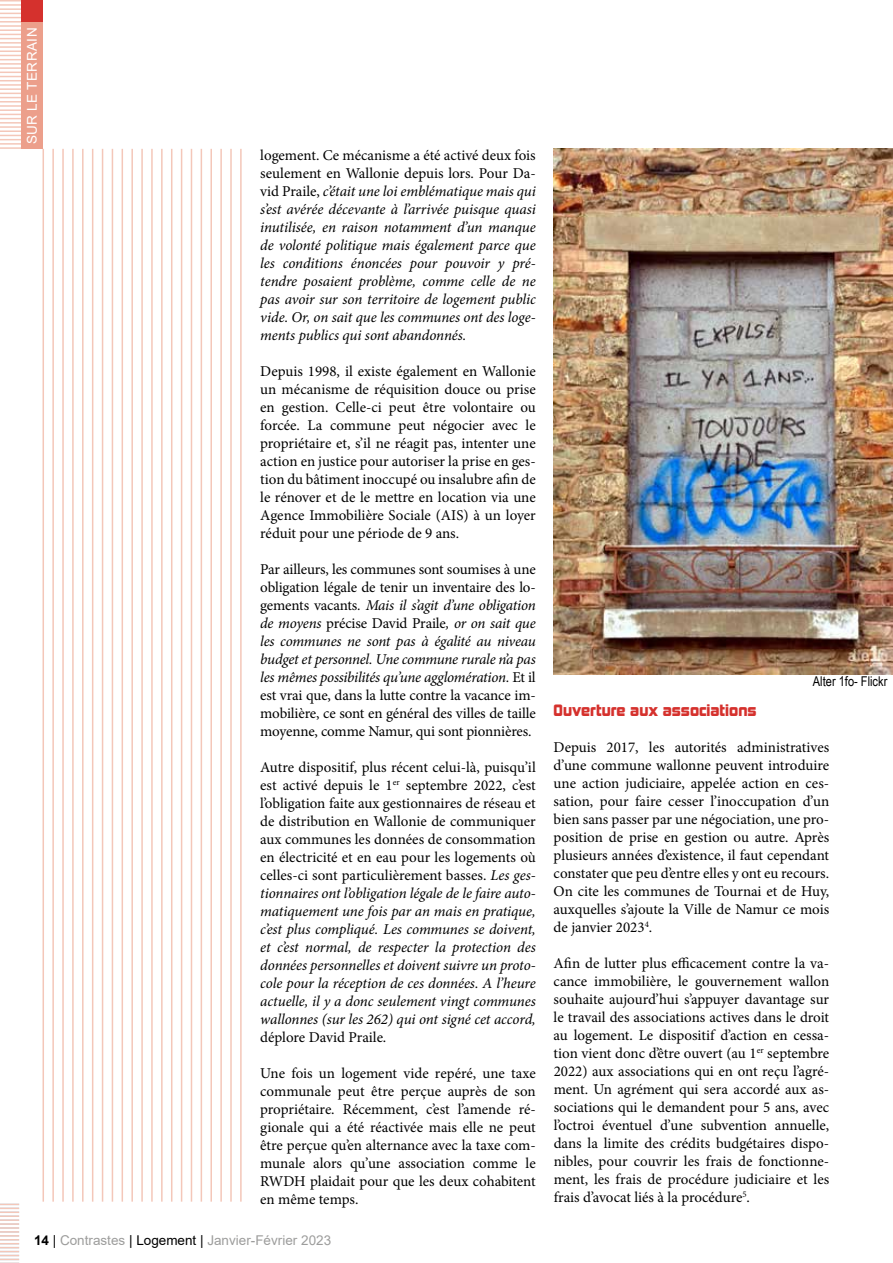
<style>
.page{position:relative;width:893px;height:1263px;background:#fff}
.page>*{position:absolute;margin:0;border:0;box-sizing:border-box;transform-origin:0 0}
.t1{font:15px/18px "Minion Pro";letter-spacing:-.005em;color:#000;text-align:justify}
.t2{font:italic 15px/18px "Minion Pro";letter-spacing:-.01em;color:#000;text-align:justify}
.t3{font:15px "Kimberley Bl";color:#d5312d}
.t4{font:13.5px "Arial";color:#9d9d9c}
.t5{font:13.5px "Arial Narrow";color:#000}
.t6{font:13.5px "Arial";letter-spacing:.035em;color:#fff}
.s1{font-style:normal}
.s2{font-style:italic}
.s3{font-weight:700;color:#000}
.s4{color:#000}
</style>
<div class="page">
<svg style="left:0;top:1203px;width:19px;height:60px"></svg>
<hr style="left:240px;top:149px;width:2px;height:1053px;background:#f4c7b9">
<hr style="left:230px;top:149px;width:2px;height:1053px;background:#f4c7b9">
<hr style="left:220px;top:149px;width:2px;height:1053px;background:#f4c7b9">
<hr style="left:210px;top:149px;width:2px;height:1053px;background:#f4c7b9">
<hr style="left:201px;top:149px;width:1px;height:1053px;background:#f4c7b9">
<hr style="left:191px;top:149px;width:1px;height:1053px;background:#f4c7b9">
<hr style="left:181px;top:149px;width:1px;height:1053px;background:#f4c7b9">
<hr style="left:171px;top:149px;width:1px;height:1053px;background:#f4c7b9">
<hr style="left:161px;top:149px;width:2px;height:1053px;background:#f4c7b9">
<hr style="left:151px;top:149px;width:2px;height:1053px;background:#f4c7b9">
<hr style="left:141px;top:149px;width:2px;height:1053px;background:#f4c7b9">
<hr style="left:131px;top:149px;width:2px;height:1053px;background:#f4c7b9">
<hr style="left:122px;top:149px;width:1px;height:1053px;background:#f4c7b9">
<hr style="left:112px;top:149px;width:1px;height:1053px;background:#f4c7b9">
<hr style="left:102px;top:149px;width:1px;height:1053px;background:#f4c7b9">
<hr style="left:92px;top:149px;width:1px;height:1053px;background:#f4c7b9">
<hr style="left:82px;top:149px;width:2px;height:1053px;background:#f4c7b9">
<hr style="left:72px;top:149px;width:2px;height:1053px;background:#f4c7b9">
<hr style="left:62px;top:149px;width:2px;height:1053px;background:#f4c7b9">
<hr style="left:52px;top:149px;width:2px;height:1053px;background:#f4c7b9">
<hr style="left:43px;top:149px;width:1px;height:1053px;background:#f4c7b9">
<hr style="left:0;top:0;width:21px;height:2px;background:#f4c7b9">
<hr style="left:0;top:4px;width:21px;height:2px;background:#f4c7b9">
<hr style="left:0;top:8px;width:21px;height:2px;background:#f4c7b9">
<svg style="left:0;top:13px;width:21px;height:5px"></svg>
<hr style="left:0;top:21px;width:21px;height:2px;background:#f4c7b9">
<hr style="left:0;top:25px;width:21px;height:2px;background:#f4c7b9">
<hr style="left:0;top:29px;width:21px;height:2px;background:#f4c7b9">
<svg style="left:0;top:34px;width:21px;height:5px"></svg>
<hr style="left:0;top:42px;width:21px;height:2px;background:#f4c7b9">
<hr style="left:0;top:46px;width:21px;height:2px;background:#f4c7b9">
<svg style="left:0;top:51px;width:21px;height:9px"></svg>
<hr style="left:0;top:63px;width:21px;height:2px;background:#f4c7b9">
<hr style="left:0;top:67px;width:21px;height:2px;background:#f4c7b9">
<svg style="left:0;top:72px;width:21px;height:9px"></svg>
<hr style="left:0;top:84px;width:21px;height:2px;background:#f4c7b9">
<hr style="left:0;top:88px;width:21px;height:2px;background:#f4c7b9">
<svg style="left:0;top:93px;width:21px;height:5px"></svg>
<hr style="left:0;top:101px;width:21px;height:2px;background:#f4c7b9">
<hr style="left:0;top:105px;width:21px;height:2px;background:#f4c7b9">
<hr style="left:0;top:109px;width:21px;height:2px;background:#f4c7b9">
<svg style="left:0;top:114px;width:21px;height:5px"></svg>
<hr style="left:0;top:122px;width:21px;height:2px;background:#f4c7b9">
<hr style="left:0;top:126px;width:21px;height:2px;background:#f4c7b9">
<hr style="left:0;top:130px;width:21px;height:2px;background:#f4c7b9">
<svg style="left:0;top:135px;width:21px;height:5px"></svg>
<hr style="left:0;top:143px;width:21px;height:2px;background:#f4c7b9">
<hr style="left:0;top:147px;width:21px;height:2px;background:#f4c7b9">
<div style="left:21px;top:21px;width:22px;height:128px;background:#ec9f8b"></div>
<div style="left:21px;top:0;width:22px;height:21px;background:#d5312d"></div>
<img style="left:554px;top:149px;width:339px;height:526px">
<p class="t6" style="left:23px;top:144px;width:118px;rotate:-90deg">SUR LE TERRAIN</p>
<p class="t2" style="left:260px;top:146px;width:277px"><span class="s1">logement. Ce mécanisme a été activé deux fois seulement en Wallonie depuis lors. Pour Da&shy;vid Praile,</span> c’était une loi emblématique mais qui s’est avérée décevante à l’arrivée puisque quasi inutilisée, en raison notamment d’un manque de volonté politique mais également parce que les conditions énoncées pour pouvoir y pré&shy;tendre posaient problème, comme celle de ne pas avoir sur son territoire de logement public vide. Or, on sait que les communes ont des loge&shy;ments publics qui sont abandonnés.</p>
<p class="t1" style="left:260px;top:362px;width:277px">Depuis 1998, il existe également en Wallonie un mécanisme de réquisition douce ou prise en gestion. Celle-ci peut être volontaire ou forcée. La commune peut négocier avec le propriétaire et, s’il ne réagit pas, intenter une action en justice pour autoriser la prise en ges&shy;tion du bâtiment inoccupé ou insalubre afin de le rénover et de le mettre en location via une Agence Immobilière Sociale (AIS) à un loyer réduit pour une période de 9 ans.</p>
<p class="t1" style="left:260px;top:560px;width:277px">Par ailleurs, les communes sont soumises à une obligation légale de tenir un inventaire des lo&shy;gements vacants<span class="s2">. Mais il s’agit d’une obligation de moyens</span> précise David Praile<span class="s2">, or on sait que les communes ne sont pas à égalité au niveau budget et personnel. Une commune rurale n’a pas les mêmes possibilités qu’une agglomération.</span> Et il est vrai que, dans la lutte contre la vacance im&shy;mobilière, ce sont en général des villes de taille moyenne, comme Namur, qui sont pionnières.</p>
<p class="t2" style="left:260px;top:758px;width:277px"><span class="s1">Autre dispositif, plus récent celui-là, puisqu’il est activé depuis le 1</span><sup>er</sup> <span class="s1">septembre 2022, c’est l’obligation faite aux gestionnaires de réseau et de distribution en Wallonie de communiquer aux communes les données de consommation en électricité et en eau pour les logements où celles-ci sont particulièrement basses.</span> Les ges&shy;tionnaires ont l’obligation légale de le faire auto&shy;matiquement une fois par an mais en pratique, c’est plus compliqué. Les communes se doivent, et c’est normal, de respecter la protection des données personnelles et doivent suivre un proto&shy;cole pour la réception de ces données. A l’heure actuelle, il y a donc seulement vingt communes wallonnes (sur les 262) qui ont signé cet accord,</p>
<p class="t1" style="left:260px;top:1028px;width:128px">déplore David Praile.</p>
<p class="t1" style="left:260px;top:1064px;width:277px">Une fois un logement vide repéré, une taxe communale peut être perçue auprès de son propriétaire. Récemment, c’est l’amende ré&shy;gionale qui a été réactivée mais elle ne peut être perçue qu’en alternance avec la taxe com&shy;munale alors qu’une association comme le RWDH plaidait pour que les deux cohabitent en même temps.</p>
<p class="t4" style="left:34px;top:1231px;width:299px"><span class="s3">14</span> <span class="s4">|</span> Contrastes <span class="s4">| Logement |</span> Janvier-Février 2023</p>
<p class="t5" style="left:813px;top:671px;width:76px">Alter 1fo- Flickr</p>
<p class="t3" style="left:554px;top:701px;width:204px">Ouverture aux associations</p>
<p class="t1" style="left:554px;top:738px;width:277px">Depuis 2017, les autorités administratives d’une commune wallonne peuvent introduire une action judiciaire, appelée action en ces&shy;sation, pour faire cesser l’inoccupation d’un bien sans passer par une négociation, une pro&shy;position de prise en gestion ou autre. Après plusieurs années d’existence, il faut cependant constater que peu d’entre elles y ont eu recours.<br>On cite les communes de Tournai et de Huy, auxquelles s’ajoute la Ville de Namur ce mois de janvier 2023<sup>4</sup>.</p>
<p class="t1" style="left:554px;top:954px;width:277px">Afin de lutter plus efficacement contre la va&shy;cance immobilière, le gouvernement wallon souhaite aujourd’hui s’appuyer davantage sur le travail des associations actives dans le droit au logement. Le dispositif d’action en cessa&shy;tion vient donc d’être ouvert (au 1<sup>er</sup> septembre 2022) aux associations qui en ont reçu l’agré&shy;ment. Un agrément qui sera accordé aux as&shy;sociations qui le demandent pour 5 ans, avec l’octroi éventuel d’une subvention annuelle, dans la limite des crédits budgétaires dispo&shy;nibles, pour couvrir les frais de fonctionne&shy;ment, les frais de procédure judiciaire et les frais d’avocat liés à la procédure<sup>5</sup>.</p>
</div>
